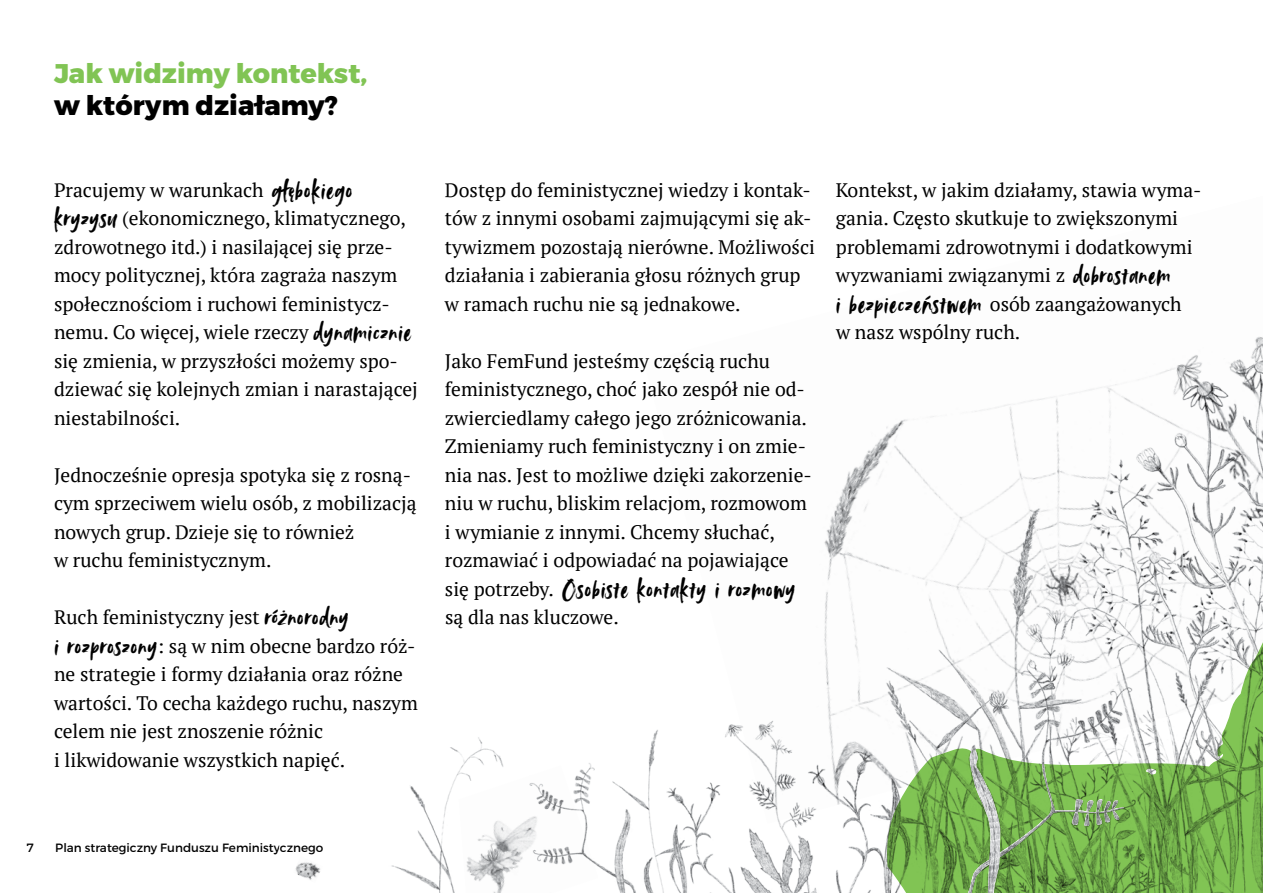
<style>
.page{position:relative;width:1263px;height:893px;background:#fff}
.page>*{position:absolute;margin:0;border:0;box-sizing:border-box;transform-origin:0 0}
.t1{font:27px "Avallon Alt";letter-spacing:.03em;color:#000}
.t2{font:800 27px "Montserrat";color:#81c454}
.t3{font:800 27px "Montserrat";color:#000}
.t4{font:19.5px/28.5px "PT Serif";color:#000}
.t5{font:12px "Montserrat";color:#000}
.s1{font-family:"Avallon Alt";font-size:27px}
.s2{font-family:"PT Serif";font-size:19.5px}
</style>
<div class="page">
<img style="left:391px;top:737px;width:133px;height:156px">
<img style="left:524px;top:730px;width:165px;height:163px">
<img style="left:689px;top:337px;width:574px;height:556px">
<svg style="left:968px;top:747px;width:156px;height:15px"></svg>
<img style="left:968px;top:762px;width:156px;height:131px">
<img style="left:295px;top:866px;width:17px;height:14px">
<img style="left:297px;top:862px;width:23px;height:16px">
<h1 class="t2" style="left:54px;top:56px;width:315px">Jak widzimy kontekst,</h1>
<h1 class="t3" style="left:54px;top:88px;width:286px">w którym działamy?</h1>
<p class="t4" style="left:54px;top:175px;width:365px">Pracujemy w warunkach <span class="s1">głębokiego kryzysu</span> (ekonomicznego, klimatycznego, zdrowotnego itd.) i nasilającej się prze&shy;mocy politycznej, która zagraża naszym społecznościom i ruchowi feministycz&shy;nemu. Co więcej, wiele rzeczy <span class="s1">dynamicznie </span>się zmienia, w przyszłości możemy spo&shy;dziewać się kolejnych zmian i narastającej niestabilności.</p>
<p class="t4" style="left:54px;top:460px;width:364px">Jednocześnie opresja spotyka się z rosną&shy;cym sprzeciwem wielu osób, z mobilizacją nowych grup. Dzieje się to również<br>w ruchu feministycznym.</p>
<p class="t4" style="left:54px;top:603px;width:365px">Ruch feministyczny jest <span class="s1">różnorodny<br>i rozproszony</span>: są w nim obecne bardzo róż&shy;ne strategie i formy działania oraz różne wartości. To cecha każdego ruchu, naszym celem nie jest znoszenie różnic<br>i likwidowanie wszystkich napięć.</p>
<p class="t4" style="left:445px;top:175px;width:371px">Dostęp do feministycznej wiedzy i kontak&shy;tów z innymi osobami zajmującymi się ak&shy;tywizmem pozostają nierówne. Możliwości działania i zabierania głosu różnych grup w ramach ruchu nie są jednakowe.</p>
<p class="t4" style="left:445px;top:346px;width:368px">Jako FemFund jesteśmy częścią ruchu feministycznego, choć jako zespół nie od&shy;zwierciedlamy całego jego zróżnicowania.<br>Zmieniamy ruch feministyczny i on zmie&shy;nia nas. Jest to możliwe dzięki zakorzenie&shy;niu w ruchu, bliskim relacjom, rozmowom i wymianie z innymi. Chcemy słuchać, rozmawiać i odpowiadać na pojawiające</p>
<h1 class="t1" style="left:445px;top:571px;width:352px"><span class="s2">się potrzeby.</span> Osobiste kontakty i rozmowy</h1>
<p class="t4" style="left:445px;top:603px;width:175px">są dla nas kluczowe.</p>
<p class="t4" style="left:836px;top:175px;width:367px">Kontekst, w jakim działamy, stawia wyma&shy;gania. Często skutkuje to zwiększonymi problemami zdrowotnymi i dodatkowymi wyzwaniami związanymi z <span class="s1">dobrostanem<br>i bezpieczeństwem</span> osób zaangażowanych<br>w nasz wspólny ruch.</p>
<p class="t5" style="left:27px;top:840px;width:9px">7</p>
<p class="t5" style="left:55px;top:840px;width:269px">Plan strategiczny Funduszu Feministycznego</p>
</div>
